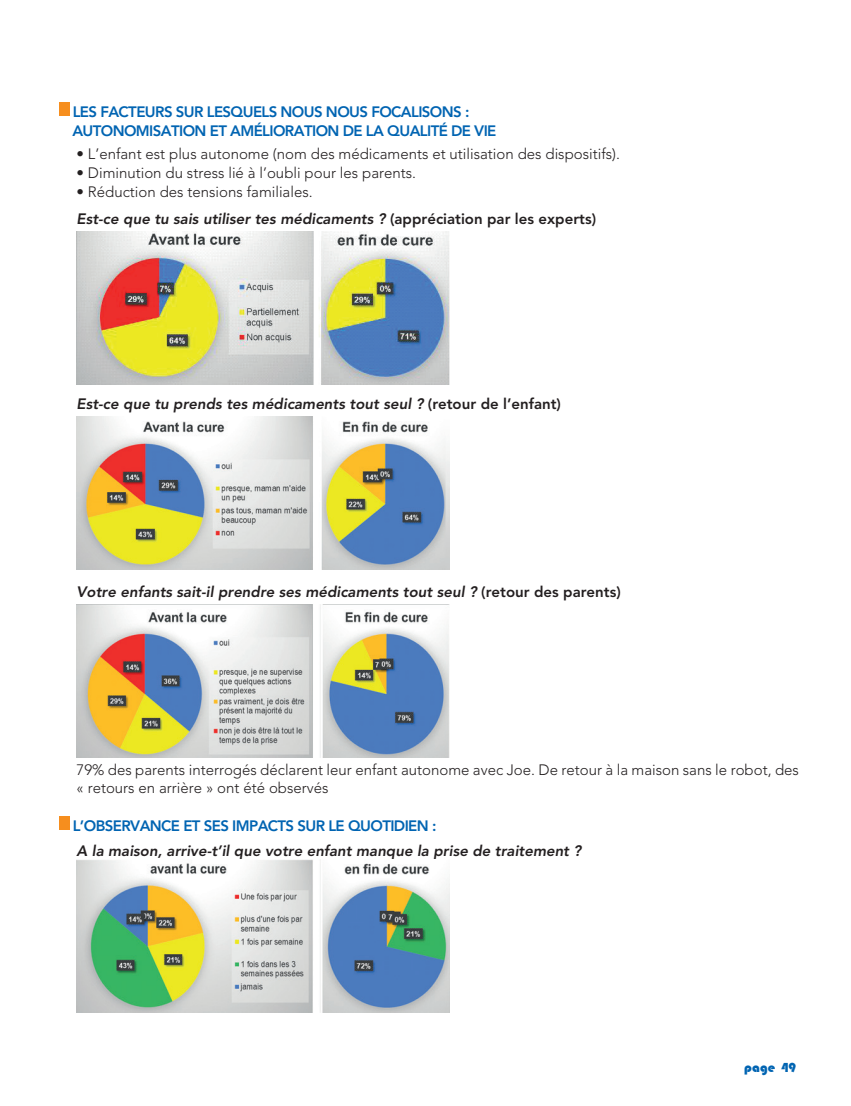
<style>
.page{position:relative;width:851px;height:1106px;background:#fff}
.page>*{position:absolute;margin:0;border:0;box-sizing:border-box;transform-origin:0 0}
.t1{font:italic 800 15px/27.3px "Avenir";color:#231f20}
.t2{font:300 15px/18px "Avenir";color:#231f20}
.t3{font:800 15px/18.8px "Avenir";letter-spacing:-.04em;color:#0164b2}
.t4{font:13.5px "Bauhaus 93";color:#0164b2}
.s1{font-weight:300;font-style:normal}
.s2{font-style:normal}
</style>
<div class="page">
<div style="left:60px;top:102px;width:10px;height:14px;background:#f68e1e"></div>
<img style="left:77px;top:231px;width:372px;height:153px">
<img style="left:77px;top:416px;width:372px;height:153px">
<img style="left:77px;top:604px;width:372px;height:153px">
<div style="left:60px;top:816px;width:10px;height:13px;background:#f68e1e"></div>
<img style="left:77px;top:859px;width:372px;height:153px">
<p class="t3" style="left:72px;top:102px;width:425px">LES FACTEURS SUR LESQUELS NOUS NOUS FOCALISONS :<br>AUTONOMISATION ET AMÉLIORATION DE LA QUALITÉ DE VIE</p>
<p class="t2" style="left:77px;top:145px;width:545px">• L’enfant est plus autonome (nom des médicaments et utilisation des dispositifs).</p>
<p class="t2" style="left:77px;top:164px;width:341px">• Diminution du stress lié à l’oubli pour les parents.</p>
<p class="t1" style="left:77px;top:178px;width:521px"><span class="s1">• Réduction des tensions familiales.<br></span>Est-ce que tu sais utiliser tes médicaments ? <span class="s2">(appréciation par les experts)</span></p>
<p class="t1" style="left:77px;top:390px;width:486px">Est-ce que tu prends tes médicaments tout seul ? <span class="s2">(retour de l’enfant)</span></p>
<p class="t1" style="left:77px;top:578px;width:545px">Votre enfants sait-il prendre ses médicaments tout seul ? <span class="s2">(retour des parents)</span></p>
<p class="t2" style="left:77px;top:761px;width:723px">79% des parents interrogés déclarent leur enfant autonome avec Joe. De retour à la maison sans le robot, des « retours en arrière » ont été observés</p>
<p class="t3" style="left:73px;top:816px;width:365px">L’OBSERVANCE ET SES IMPACTS SUR LE QUOTIDIEN :</p>
<p class="t1" style="left:77px;top:837px;width:506px">A la maison, arrive-t’il que votre enfant manque la prise de traitement ?</p>
<p class="t4" style="left:744px;top:1059px;width:53px">page 49</p>
</div>
